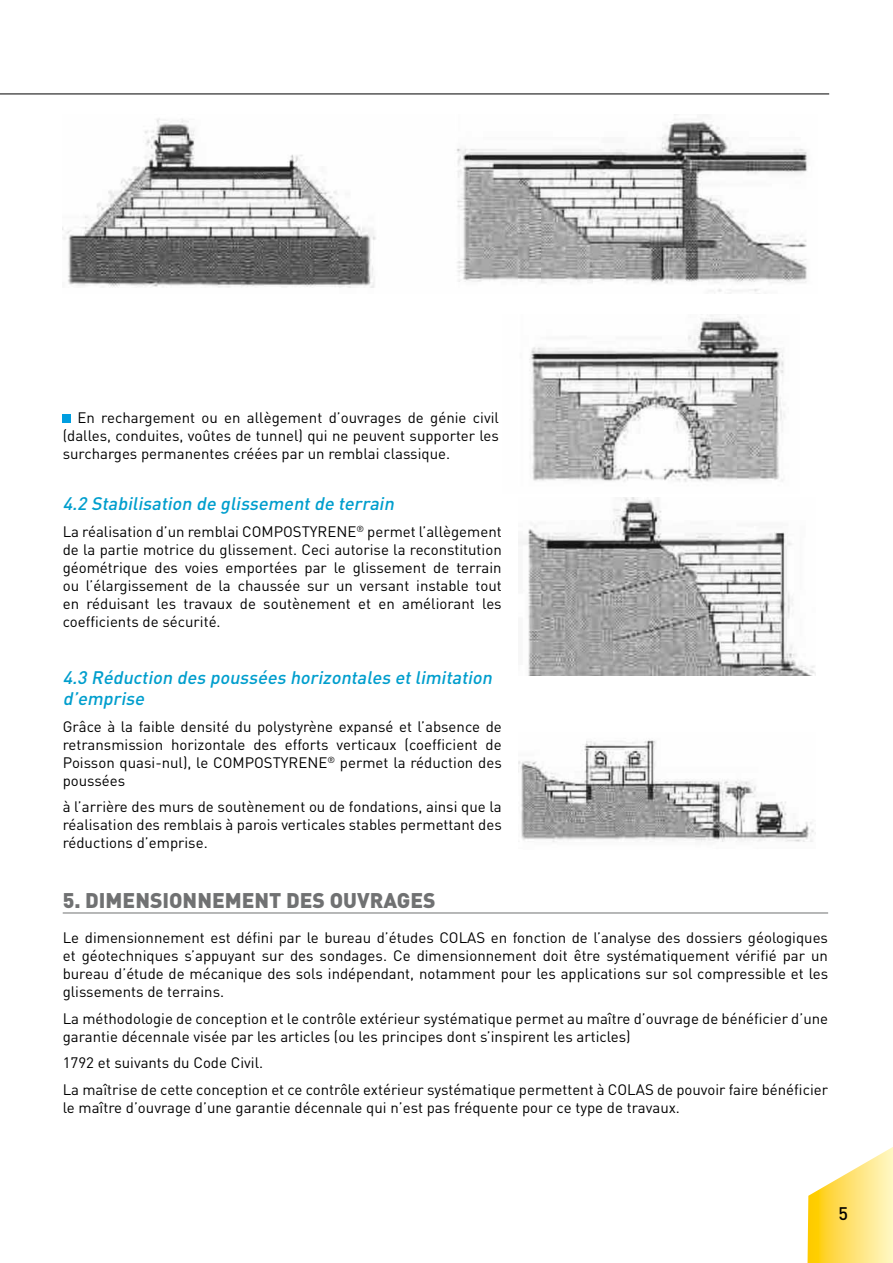
<style>
.page{position:relative;width:893px;height:1263px;background:#fff}
.page>*{position:absolute;margin:0;border:0;box-sizing:border-box;transform-origin:0 0}
.t1{font:900 21px "DIN";color:#707172}
.t2{font:italic 500 18px/21.6px "DIN";color:#009ecd}
.t3{font:500 18px "DIN";color:#000}
.t4{font:15px/18px "DIN";color:#000;text-align:justify}
</style>
<div class="page">
<svg style="left:807px;top:1147px;width:86px;height:116px"></svg>
<hr style="left:63px;top:912px;width:765px;height:1px;background:#707172">
<img style="left:63px;top:118px;width:744px;height:174px">
<div style="left:63px;top:414px;width:8px;height:8px;background:#009ee0"></div>
<img style="left:529px;top:314px;width:256px;height:168px">
<hr style="left:0;top:94px;width:829px;height:1px;background:#000">
<img style="left:519px;top:497px;width:297px;height:179px">
<img style="left:519px;top:740px;width:297px;height:102px">
<p class="t4" style="left:63px;top:408px;width:438px;text-indent:15px">En rechargement ou en allègement d’ouvrages de génie civil (dalles, conduites, voûtes de tunnel) qui ne peuvent supporter les surcharges permanentes créées par un remblai classique.</p>
<p class="t2" style="left:63px;top:492px;width:337px">4.2 Stabilisation de glissementde terrain</p>
<p class="t4" style="left:63px;top:522px;width:441px">La réalisation d’un remblai COMPOSTYRENE<sup>®</sup> permet l’allègement de la partie motrice du glissement. Ceci autorise la reconstitution géométrique des voies emportées par le glissement de terrain ou l’élargissement de la chaussée sur un versant instable tout en réduisant les travaux de soutènement et en améliorant les coefficients de sécurité.</p>
<p class="t2" style="left:63px;top:666px;width:435px">4.3 Réduction des poussées horizontales etlimitation d’emprise</p>
<p class="t4" style="left:63px;top:717px;width:441px">Grâce à la faible densité du polystyrène expansé et l’absence de retransmission horizontale des efforts verticaux (coefficient de Poisson quasi-nul), le COMPOSTYRENE<sup>®</sup> permet la réduction des poussées</p>
<p class="t4" style="left:63px;top:797px;width:441px">à l’arrière des murs de soutènement ou de fondations, ainsi que la réalisation des remblais à parois verticales stables permettant des réductions d’emprise.</p>
<h1 class="t1" style="left:63px;top:887px;width:374px">5. DIMENSIONNEMENT DES OUVRAGES</h1>
<p class="t4" style="left:63px;top:929px;width:767px">Le dimensionnement est défini par le bureau d’études COLAS en fonction de l’analyse des dossiers géologiques et géotechniques s’appuyant sur des sondages. Ce dimensionnement doit être systématiquement vérifié par un bureau d’étude de mécanique des sols indépendant, notamment pour les applications sur sol compressible et les glissements de terrains.</p>
<p class="t4" style="left:63px;top:1009px;width:767px">La méthodologie de conception et le contrôle extérieur systématique permet au maître d’ouvrage de bénéficier d’une garantie décennale visée par les articles (ou les principes dont s’inspirent les articles)</p>
<p class="t4" style="left:63px;top:1049px;width:767px;line-height:26.5px">1792 et suivants du Code Civil.<br>La maîtrise de cette conception et ce contrôle extérieur systématique permettent à COLAS de pouvoir faire bénéficier</p>
<p class="t4" style="left:63px;top:1098px;width:619px">le maître d’ouvrage d’une garantie décennale qui n’est pas fréquente pour ce type de travaux.</p>
<p class="t3" style="left:838px;top:1201px;width:11px">5</p>
</div>
